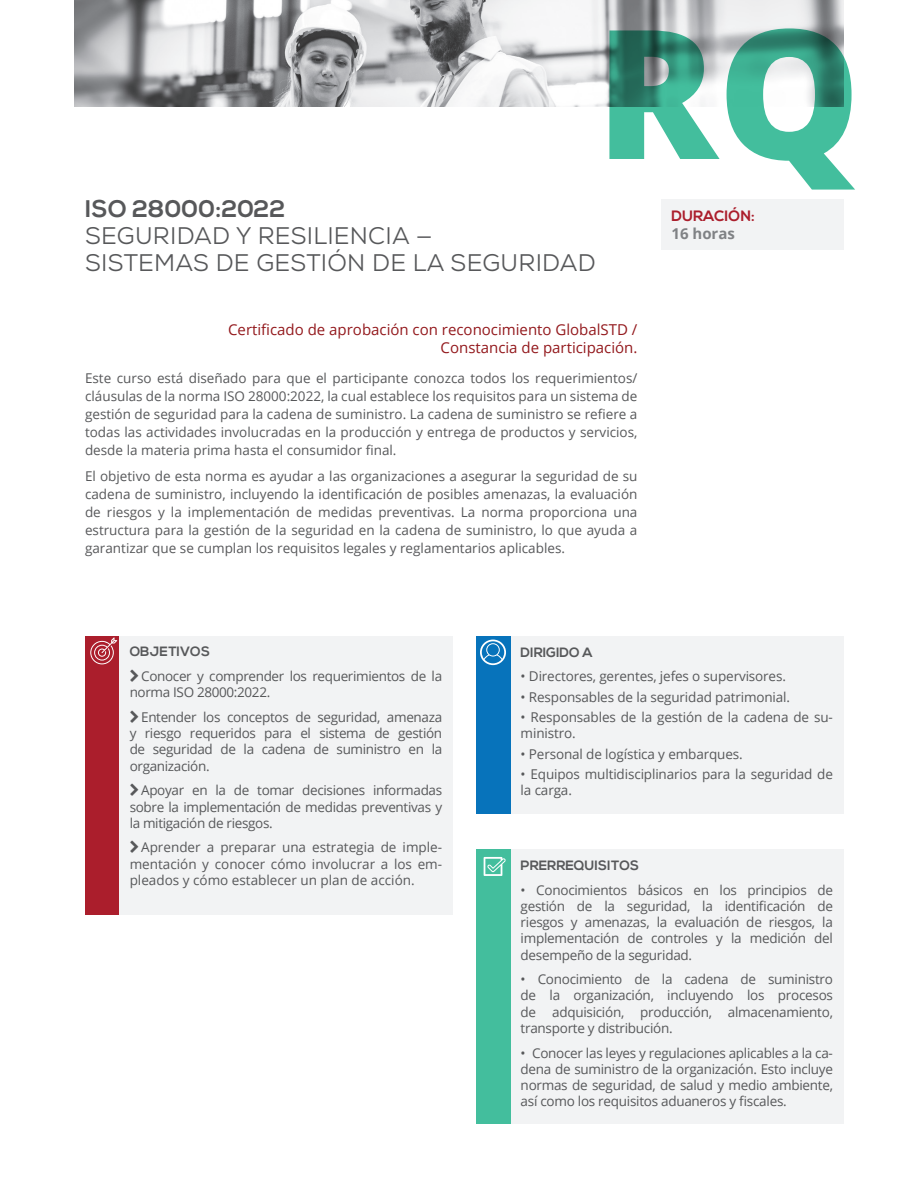
<style>
.page{position:relative;width:918px;height:1188px;background:#fff}
.page>*{position:absolute;margin:0;border:0;box-sizing:border-box;transform-origin:0 0}
.t1{font:800 180px "Open Sans";color:#43be9d}
.t2{font:24px "Nexa";letter-spacing:.01em;color:#57585a}
.t3{font:700 24px "Nexa";letter-spacing:.01em;color:#57585a}
.t4{font:15px "Open Sans";color:#93191d}
.Secciones{font:700 15px "Nexa";color:#ab1e2c}
.Secciones-2{font:700 15px "Open Sans";color:#808285}
.t5{font:13.5px/16.2px "Open Sans";letter-spacing:-.01em;color:#57585a;text-align:justify}
.t6{font:700 13.5px "Nexa";color:#57585a}
</style>
<div class="page">
<div style="left:661px;top:199px;width:183px;height:51px;background:#f2f3f4"></div>
<img style="left:74px;top:0;width:770px;height:106px">
<div style="left:85px;top:636px;width:34px;height:278px;background:#ab1e2c"></div>
<div style="left:119px;top:636px;width:334px;height:278px;background:#f2f3f4"></div>
<svg style="left:90px;top:637px;width:27px;height:27px"></svg>
<div style="left:510px;top:636px;width:334px;height:177px;background:#f2f3f4"></div>
<div style="left:510px;top:849px;width:334px;height:275px;background:#f2f3f4"></div>
<div style="left:476px;top:636px;width:34px;height:177px;background:#0773bb"></div>
<div style="left:476px;top:849px;width:34px;height:275px;background:#43be9d"></div>
<svg style="left:480px;top:640px;width:26px;height:25px"></svg>
<svg style="left:484px;top:857px;width:22px;height:19px"></svg>
<p class="t3" style="left:85px;top:195px;width:202px">ISO 28000:2022</p>
<p class="t2" style="left:85px;top:221px;width:349px">SEGURIDAD Y RESILIENCIA —</p>
<p class="t2" style="left:85px;top:248px;width:512px">SISTEMAS DE GESTIÓN DE LA SEGURIDAD</p>
<h1 class="t1" style="left:596px;top:-43px;width:267px">RQ</h1>
<p class="Secciones" style="left:671px;top:208px;width:85px">DURACIÓN:</p>
<p class="Secciones-2" style="left:671px;top:223px;width:65px">16 horas</p>
<p class="t4" style="left:228px;top:320px;width:411px">Certificado de aprobación con reconocimiento GlobalSTD /</p>
<p class="t4" style="left:441px;top:338px;width:198px">Constancia de participación.</p>
<p class="t5" style="left:85px;top:368px;width:554px;line-height:18px">Este curso está diseñado para que el participante conozca todos los requerimientos/ cláusulas de la norma ISO 28000:2022, la cual establece los requisitos para un sistema de gestión de seguridad para la cadena de suministro. La cadena de suministro se refiere a todas las actividades involucradas en la producción y entrega de productos y servicios, desde la materia prima hasta el consumidor final.</p>
<p class="t5" style="left:85px;top:467px;width:554px;line-height:18px">El objetivo de esta norma es ayudar a las organizaciones a asegurar la seguridad de su cadena de suministro, incluyendo la identificación de posibles amenazas, la evaluación de riesgos y la implementación de medidas preventivas. La norma proporciona una estructura para la gestión de la seguridad en la cadena de suministro, lo que ayuda a garantizar que se cumplan los requisitos legales y reglamentarios aplicables.</p>
<p class="t6" style="left:130px;top:644px;width:82px">OBJETIVOS</p>
<p class="t5" style="left:130px;top:668px;width:314px;text-indent:11px">Conocer y comprender los requerimientos de la norma ISO 28000:2022.</p>
<p class="t5" style="left:130px;top:709px;width:314px;text-indent:11px">Entender los conceptos de seguridad, amenaza y riesgo requeridos para el sistema de gestión de seguridad de la cadena de suministro en la organización.</p>
<p class="t5" style="left:130px;top:782px;width:314px;text-indent:11px">Apoyar en la de tomar decisiones informadas sobre la implementación de medidas preventivas y la mitigación de riesgos.</p>
<p class="t5" style="left:130px;top:839px;width:314px;text-indent:11px">Aprender a preparar una estrategia de imple&shy;mentación y conocer cómo involucrar a los em&shy;pleados y cómo establecer un plan de acción.</p>
<p class="t6" style="left:521px;top:644px;width:74px">DIRIGIDO A</p>
<p class="t5" style="left:521px;top:668px;width:267px">• Directores, gerentes, jefes o supervisores.</p>
<p class="t5" style="left:521px;top:688px;width:271px">• Responsables de la seguridad patrimonial.</p>
<p class="t5" style="left:521px;top:709px;width:314px">• Responsables de la gestión de la cadena de su&shy;ministro.</p>
<p class="t5" style="left:521px;top:745px;width:224px">• Personal de logística y embarques.</p>
<p class="t5" style="left:521px;top:766px;width:314px">• Equipos multidisciplinarios para la seguridad de la carga.</p>
<p class="t6" style="left:521px;top:858px;width:120px">PRERREQUISITOS</p>
<p class="t5" style="left:521px;top:881px;width:314px">• Conocimientos básicos en los principios de gestión de la seguridad, la identificación de riesgos y amenazas, la evaluación de riesgos, la implementación de controles y la medición del desempeño de la seguridad.</p>
<p class="t5" style="left:521px;top:971px;width:314px">• Conocimiento de la cadena de suministro de la organización, incluyendo los procesos de adquisición, producción, almacenamiento, transporte y distribución.</p>
<p class="t5" style="left:521px;top:1044px;width:314px">• Conocer las leyes y regulaciones aplicables a la ca&shy;dena de suministro de la organización. Esto incluye normas de seguridad, de salud y medio ambiente, así como los requisitos aduaneros y fiscales.</p>
</div>
